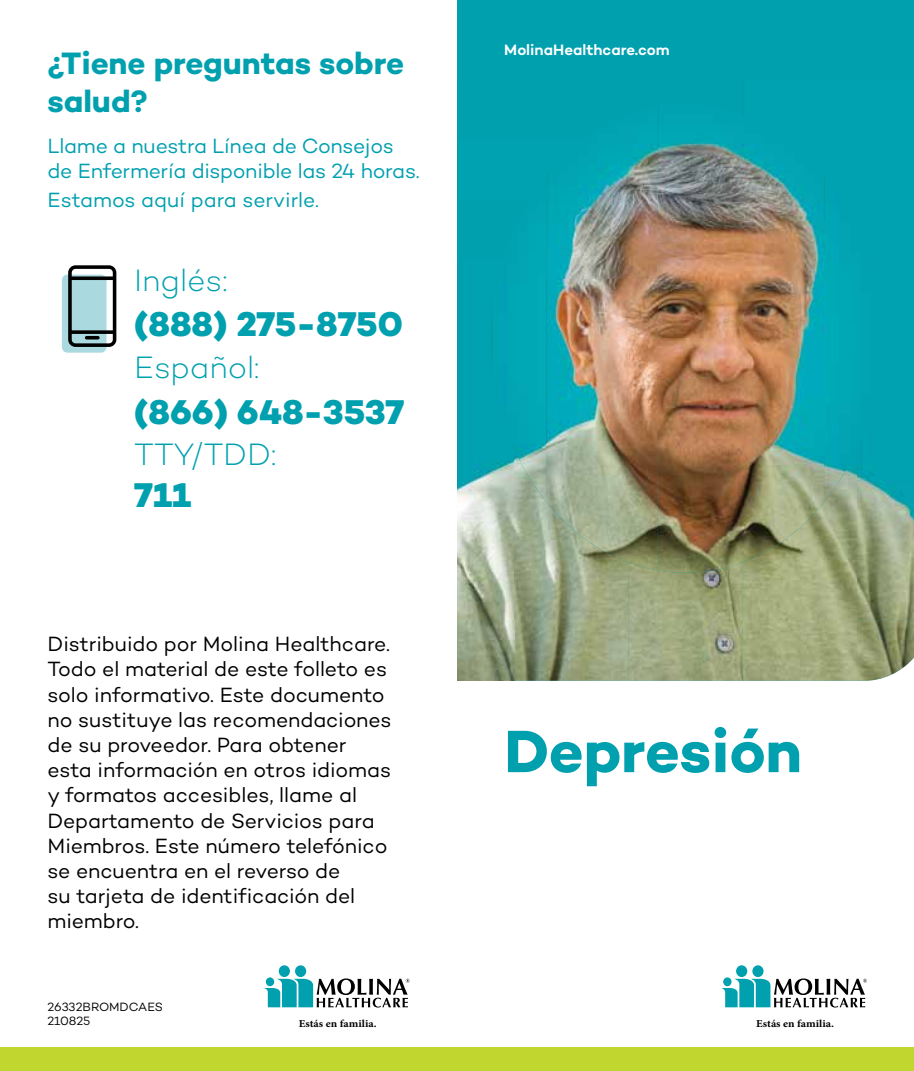
<style>
.page{position:relative;width:914px;height:1071px;background:#fff}
.page>*{position:absolute;margin:0;border:0;box-sizing:border-box;transform-origin:0 0}
.t1{font:700 60.73px "Campton";letter-spacing:-.005em;color:#00a0af}
.t2{font:800 35px "Campton";color:#00a0af}
.t3{font:700 31.5px/37.8px "Campton";letter-spacing:-.005em;color:#00a0af}
.t4{font:300 31.5px "Campton";color:#00a0af}
.t5{font:21px/25.2px "Campton";letter-spacing:-.005em;color:#000}
.t6{font:21px/25.2px "Campton";letter-spacing:-.01em;color:#00a0af}
.t7{font:600 15.4px "Campton";color:#fff}
.t8{font:12.25px/14.7px "Campton";letter-spacing:-.005em;color:#000}
.t9{font:700 10.67px "Minion Pro";color:#000;scale:1.07 1}
</style>
<div class="page">
<div style="left:752px;top:965px;width:11px;height:12px;background:#00a0af;border-radius:50%"></div>
<div style="left:736px;top:965px;width:11px;height:12px;background:#00a0af;border-radius:50%"></div>
<svg style="left:721px;top:978px;width:145px;height:30px"></svg>
<div style="left:723px;top:977px;width:8px;height:9px;background:#00a0af;border-radius:50%"></div>
<div style="left:295px;top:965px;width:11px;height:12px;background:#00a0af;border-radius:50%"></div>
<div style="left:279px;top:965px;width:11px;height:12px;background:#00a0af;border-radius:50%"></div>
<svg style="left:264px;top:978px;width:145px;height:30px"></svg>
<div style="left:266px;top:977px;width:8px;height:9px;background:#00a0af;border-radius:50%"></div>
<div style="left:457px;top:0;width:457px;height:79px;background:#00a0af"></div>
<div style="left:742px;top:79px;width:172px;height:120px;background:#00a2b1"></div>
<div style="left:457px;top:79px;width:285px;height:60px;background:#00a0af"></div>
<div style="left:457px;top:139px;width:89px;height:60px;background:#00a2b1"></div>
<div style="left:879px;top:199px;width:35px;height:60px;background:#00a2b1"></div>
<div style="left:457px;top:199px;width:34px;height:60px;background:#00a0af"></div>
<img style="left:857px;top:259px;width:57px;height:422px">
<img style="left:457px;top:259px;width:57px;height:422px">
<img style="left:800px;top:503px;width:57px;height:178px">
<img style="left:514px;top:503px;width:57px;height:178px">
<img style="left:742px;top:573px;width:58px;height:108px">
<img style="left:571px;top:570px;width:57px;height:111px">
<img style="left:628px;top:570px;width:114px;height:111px">
<img style="left:657px;top:104px;width:167px;height:469px">
<img style="left:546px;top:107px;width:111px;height:463px">
<img style="left:823px;top:175px;width:56px;height:328px">
<img style="left:491px;top:175px;width:56px;height:328px">
<div style="left:0;top:1047px;width:914px;height:24px;background:#c1d72f"></div>
<svg style="left:62px;top:265px;width:54px;height:88px;background:#8fabae"></svg>
<h3 class="t3" style="left:47px;top:44px;width:358px">¿Tiene preguntas sobre salud?</h3>
<p class="t6" style="left:47px;top:132px;width:373px">Llame a nuestra Línea de Consejos de Enfermería disponible las 24 horas.</p>
<p class="t6" style="left:47px;top:187px;width:273px">Estamos aquí para servirle.</p>
<h3 class="t4" style="left:134px;top:260px;width:95px">Inglés:</h3>
<h2 class="t2" style="left:134px;top:302px;width:270px">(888) 275-8750</h2>
<h3 class="t4" style="left:134px;top:348px;width:127px">Español:</h3>
<h2 class="t2" style="left:134px;top:389px;width:272px">(866) 648-3537</h2>
<h3 class="t4" style="left:134px;top:435px;width:143px">TTY/TDD:</h3>
<h2 class="t2" style="left:134px;top:473px;width:59px">711</h2>
<p class="t5" style="left:47px;top:631px;width:345px">Distribuido por Molina Healthcare.<br>Todo el material de este folleto es solo informativo. Este documento no sustituye las recomendaciones de su proveedor. Para obtener esta información en otros idiomas y formatos accesibles, llame al<br>Departamento de Servicios para<br>Miembros. Este número telefónico se encuentra en el reverso de<br>su tarjeta de identificación del miembro.</p>
<p class="t7" style="left:504px;top:40px;width:167px">MolinaHealthcare.com</p>
<h1 class="t1" style="left:504px;top:713px;width:299px">Depresión</h1>
<p class="t8" style="left:47px;top:999px;width:117px">26332BROMDCAES<br>210825</p>
<p class="t9" style="left:299px;top:1016px;width:74px">Estás en familia.</p>
<p class="t9" style="left:756px;top:1016px;width:74px">Estás en familia.</p>
</div>
